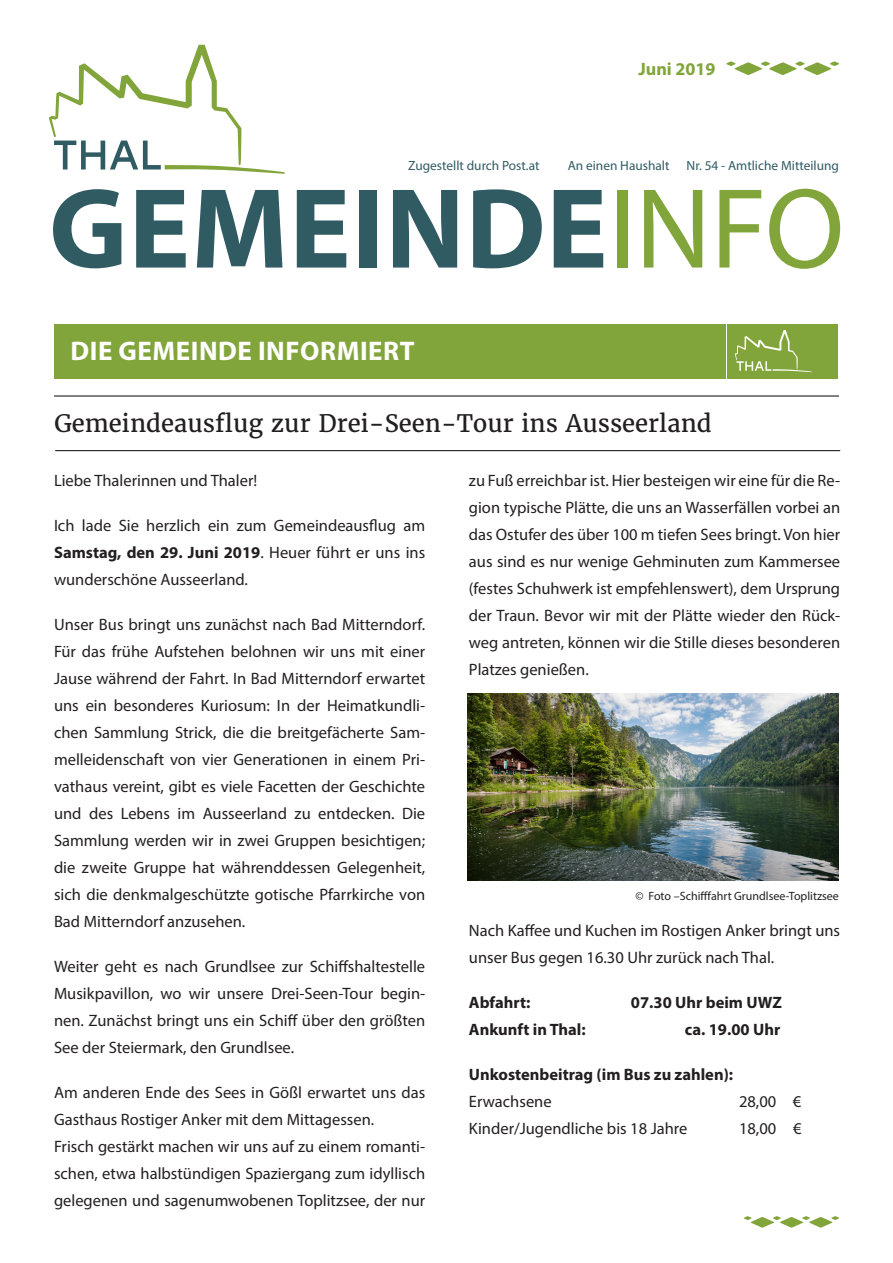
<style>
.page{position:relative;width:893px;height:1263px;background:#fff}
.page>*{position:absolute;margin:0;border:0;box-sizing:border-box;transform-origin:0 0}
.t1{font:700 115.05px "Myriad Pro";letter-spacing:.005em;color:#305b63}
.t2{font:700 27px "Myriad Pro";letter-spacing:.02em;color:#fff}
.t3{font:24px "Merriweather";color:#231f20}
.t4{font:700 18px "Myriad Pro";color:#82a53b}
.t5{font:16.5px/27px "Myriad Pro";color:#231f20;text-align:justify}
.t6{font:700 16.5px "Myriad Pro";color:#231f20}
.t7{font:13.35px "Myriad Pro";color:#305b63}
.t8{font:12px "Myriad Pro";color:#231f20}
.s1{font-weight:400;color:#82a53b}
.s2{font-weight:700}
</style>
<div class="page">
<svg style="left:744px;top:1216px;width:95px;height:11px"></svg>
<svg style="left:726px;top:62px;width:113px;height:13px"></svg>
<div style="left:54px;top:324px;width:672px;height:54px;background:#82a53b"></div>
<div style="left:728px;top:324px;width:110px;height:54px;background:#82a53b"></div>
<svg style="left:735px;top:330px;width:77px;height:42px"></svg>
<svg style="left:49px;top:45px;width:236px;height:129px"></svg>
<hr style="left:54px;top:395px;width:785px;height:2px;background:#231f20">
<hr style="left:55px;top:450px;width:785px;height:1px;background:#231f20">
<img style="left:468px;top:693px;width:371px;height:187px">
<p class="t4" style="left:638px;top:57px;width:78px">Juni 2019</p>
<p class="t7" style="left:408px;top:157px;width:133px">Zugestellt durch Post.at</p>
<p class="t7" style="left:568px;top:157px;width:103px">An einen Haushalt</p>
<p class="t7" style="left:686px;top:157px;width:154px">Nr. 54 - Amtliche Mitteilung</p>
<h1 class="t1" style="left:49px;top:154px;width:797px">GEMEINDE<span class="s1">INFO</span></h1>
<h2 class="t2" style="left:71px;top:327px;width:364px">DIE GEMEINDE THAL SUCHT...</h2>
<h2 class="t2" style="left:71px;top:333px;width:345px">DIE GEMEINDE INFORMIERT</h2>
<h3 class="t3" style="left:54px;top:408px;width:659px">Gemeindeausflug zur Drei-Seen-Tour ins Ausseerland</h3>
<p class="t5" style="left:54px;top:467px;width:205px">Liebe Thalerinnen und Thaler!</p>
<p class="t5" style="left:54px;top:512px;width:373px">Ich lade Sie herzlich ein zum Gemeindeausflug am <span class="s2">Samstag, den 29. Juni 2019</span>. Heuer führt er uns ins wunderschöne Ausseerland.</p>
<p class="t5" style="left:54px;top:611px;width:373px">Unser Bus bringt uns zunächst nach Bad Mitterndorf.<br>Für das frühe Aufstehen belohnen wir uns mit einer Jause während der Fahrt. In Bad Mitterndorf erwartet uns ein besonderes Kuriosum: In der Heimatkundli&shy;chen Sammlung Strick, die die breitgefächerte Sam&shy;melleidenschaft von vier Generationen in einem Pri&shy;vathaus vereint, gibt es viele Facetten der Geschichte und des Lebens im Ausseerland zu entdecken. Die Sammlung werden wir in zwei Gruppen besichtigen; die zweite Gruppe hat währenddessen Gelegenheit, sich die denkmalgeschützte gotische Pfarrkirche von Bad Mitterndorf anzusehen.</p>
<p class="t5" style="left:54px;top:953px;width:373px">Weiter geht es nach Grundlsee zur Schiffshaltestelle Musikpavillon, wo wir unsere Drei-Seen-Tour begin&shy;nen. Zunächst bringt uns ein Schiff über den größten See der Steiermark, den Grundlsee.</p>
<p class="t5" style="left:54px;top:1079px;width:373px;text-align:left">Am anderen Ende des Sees in Gößl erwartet uns das Gasthaus Rostiger Anker mit dem Mittagessen.<br>Frisch gestärkt machen wir uns auf zu einem romanti&shy;schen, etwa halbstündigen Spaziergang zum idyllisch gelegenen und sagenumwobenen Toplitzsee, der nur</p>
<p class="t5" style="left:469px;top:467px;width:373px">zu Fuß erreichbar ist. Hier besteigen wir eine für die Re&shy;gion typische Plätte, die uns an Wasserfällen vorbei an das Ostufer des über 100 m tiefen Sees bringt. Von hier aus sind es nur wenige Gehminuten zum Kammersee (festes Schuhwerk ist empfehlenswert), dem Ursprung der Traun. Bevor wir mit der Plätte wieder den Rück&shy;weg antreten, können wir die Stille dieses besonderen Platzes genießen.</p>
<p class="t8" style="left:635px;top:889px;width:205px">© Foto –Schifffahrt Grundlsee-Toplitzsee</p>
<p class="t5" style="left:469px;top:917px;width:373px">Nach Kaffee und Kuchen im Rostigen Anker bringt uns unser Bus gegen 16.30 Uhr zurück nach Thal.</p>
<p class="t6" style="left:469px;top:991px;width:63px">Abfahrt:</p>
<p class="t6" style="left:631px;top:991px;width:152px">07.30 Uhr beim UWZ</p>
<p class="t6" style="left:469px;top:1018px;width:118px">Ankunft in Thal:</p>
<p class="t6" style="left:685px;top:1018px;width:97px">ca. 19.00 Uhr</p>
<p class="t6" style="left:469px;top:1063px;width:266px">Unkostenbeitrag (im Bus zu zahlen):</p>
<p class="t5" style="left:469px;top:1088px;width:84px">Erwachsene</p>
<p class="t5" style="left:739px;top:1088px;width:64px">28,00 €</p>
<p class="t5" style="left:469px;top:1114px;width:220px">Kinder/Jugendliche bis 18 Jahre</p>
<p class="t5" style="left:739px;top:1114px;width:64px">18,00 €</p>
</div>
